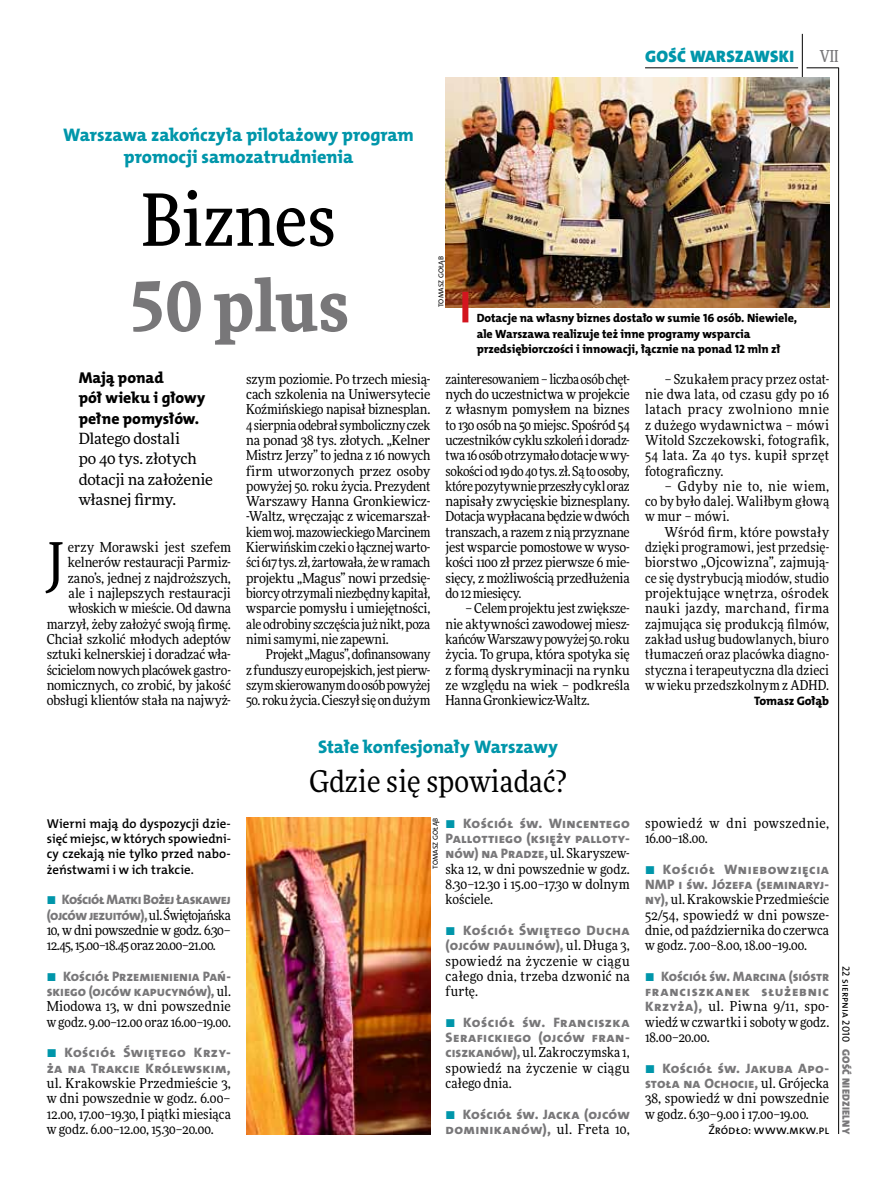
<style>
.page{position:relative;width:893px;height:1191px;background:#fff}
.page>*{position:absolute;margin:0;border:0;box-sizing:border-box;transform-origin:0 0}
.t1{font:500 72px "Freeday Narrow";color:#000}
.t2{font:900 72px "Freeday Narrow";color:#787779}
.t3{font:55.95px "Freeday Narrow News";color:#000}
.t4{font:30px "Freeday Narrow News";letter-spacing:.01em;color:#000}
.t5{font:18.3px/21.6px "The Mix HP8 Ex Bld";letter-spacing:-.005em;color:#0096aa;text-align:center}
.t6{font:16.65px "The Mix HP9 Blk";letter-spacing:.02em;color:#0096aa}
.t7{font:500 16.5px "Freeday Narrow";color:#787779;scale:.9 1}
.t8{font:15.75px/20.4px "The Mix HP8 Ex Bld";letter-spacing:-.005em;color:#000}
.t9{font:15.45px/20.4px "Freeday News";letter-spacing:-.01em;color:#000}
.t10{font:13.65px/15.3px "Freeday Narrow News";color:#000;text-align:justify}
.t11{font:13.65px/15.3px "The Mix HP8 Ex Bld";letter-spacing:.015em;color:#787779}
.t12{font:13.65px/15.3px "Freeday Narrow News";letter-spacing:-.025em;color:#000}
.t13{font:13.65px/15.3px "The Mix HP8 Ex Bld";letter-spacing:-.025em;color:#787779}
.t14{font:13.65px/15.3px "The Mix HP8 Ex Bld";letter-spacing:.05em;color:#787779}
.t15{font:13.65px/15.3px "The Mix HP8 Ex Bld";letter-spacing:.04em;color:#787779}
.t16{font:13.65px/15.3px "Freeday Narrow News";letter-spacing:.04em;color:#000}
.t17{font:12.9px/15.3px "The Mix HP6 Se Bld";color:#000;text-align:justify}
.t18{font:12.3px "The Mix HP5 Plain";color:#000}
.t19{font:12.3px "The Mix HP8 Ex Bld";letter-spacing:-.01em;color:#000}
.t20{font:12px/15.3px "The Mix HP8 Ex Bld";letter-spacing:-.005em;color:#000}
.t21{font:10.5px "The Mix HP9 Blk";letter-spacing:.025em;color:#787779}
.t22{font:10.5px "The Mix HP5 Plain";color:#000}
.t23{font:7.2px "The Mix HP5 Plain";letter-spacing:.01em;color:#000}
.s1{font-family:"Freeday Narrow News";color:#0096aa}
.s2{font-family:"Freeday Narrow News";color:#000}
.s3{font-family:"The Mix HP8 Ex Bld";color:#787779}
</style>
<div class="page">
<hr style="left:806px;top:68px;width:33px;height:1px;background:#000">
<hr style="left:645px;top:68px;width:153px;height:1px;background:#000">
<hr style="left:838px;top:68px;width:1px;height:1066px;background:#000">
<hr style="left:802px;top:34px;width:1px;height:43px;background:#000">
<img style="left:446px;top:77px;width:383px;height:230px">
<div style="left:462px;top:292px;width:6px;height:30px;background:#d3151f"></div>
<img style="left:246px;top:817px;width:184px;height:317px">
<p class="t6" style="left:645px;top:46px;width:150px">GOŚĆ WARSZAWSKI</p>
<p class="t7" style="left:820px;top:46px;width:22px">VII</p>
<h3 class="t5" style="left:63px;top:124px;width:352px">Warszawa zakończyła pilotażowy program promocji samozatrudnienia</h3>
<h1 class="t1" style="left:141px;top:175px;width:196px">Biznes</h1>
<h1 class="t2" style="left:129px;top:258px;width:221px">50 plus</h1>
<p class="t8" style="left:79px;top:367px;width:128px">Mają ponad<br>pół wieku i głowy pełne pomysłów.</p>
<p class="t9" style="left:79px;top:428px;width:136px">Dlatego dostali<br>po 40 tys. złotych dotacji na założenie własnej firmy.</p>
<p class="t10" style="left:47px;top:539px;width:186px;text-align:right">erzy Morawski jest szefem kelnerów restauracji Parmiz&shy;zano’s, jednej z najdroższych,<br>ale i najlepszych restauracji włoskich w mieście. Od dawna marzył, żeby założyć swoją firmę.<br>Chciał szkolić młodych adeptów sztuki kelnerskiej i doradzać wła&shy;ścicielom nowych placówek gastro&shy;nomicznych, co zrobić, by jakość obsługi klientów stała na najwyż-</p>
<h2 class="t3" style="left:47px;top:528px;width:19px">J</h2>
<p class="t10" style="left:246px;top:371px;width:186px">szym poziomie. Po trzech miesią&shy;cach szkolenia na Uniwersytecie Koźmińskiego napisał biznesplan.<br>4 sierpnia odebrał symboliczny czek na ponad 38 tys. złotych. „Kelner Mistrz Jerzy” to jedna z 16 nowych firm utworzonych przez osoby powyżej 50. roku życia. Prezydent Warszawy Hanna Gronkiewicz--Waltz, wręczając z wicemarszał&shy;kiem woj. mazowieckiego Marcinem Kierwińskim czeki o łącznej warto&shy;ści 617 tys. zł, żartowała, że w ramach projektu „Magus” nowi przedsię&shy;biorcy otrzymali niezbędny kapitał, wsparcie pomysłu i umiejętności, ale odrobiny szczęścia już nikt, poza nimi samymi, nie zapewni.</p>
<p class="t10" style="left:246px;top:646px;width:186px;text-indent:20px">Projekt „Magus”, dofinansowany z funduszy europejskich, jest pierw&shy;szym skierowanym do osób powyżej</p>
<p class="t12" style="left:246px;top:692px;width:186px">50. roku życia. Cieszył się on dużym</p>
<p class="t23" style="left:436px;top:307px;width:53px;rotate:-90deg">Tomasz Gołąb</p>
<p class="t20" style="left:477px;top:311px;width:322px">Dotacje na własny biznes dostało w sumie 16 osób. Niewiele, ale Warszawa realizuje też inne programy wsparcia przedsiębiorczości i innowacji, łącznie na ponad 12 mln zł</p>
<p class="t10" style="left:446px;top:371px;width:186px">zainteresowaniem – liczba osób chęt&shy;nych do uczestnictwa w projekcie z własnym pomysłem na biznes to 130 osób na 50 miejsc. Spośród 54 uczestników cyklu szkoleń i doradz&shy;twa 16 osób otrzymało dotacje w wy&shy;sokości od 19 do 40 tys. zł. Są to osoby, które pozytywnie przeszły cykl oraz napisały zwycięskie biznesplany.<br>Dotacja wypłacana będzie w dwóch transzach, a razem z nią przyznane jest wsparcie pomostowe w wyso&shy;kości 1100 zł przez pierwsze 6 mie&shy;sięcy, z możliwością przedłużenia do 12 miesięcy.</p>
<p class="t10" style="left:446px;top:600px;width:186px;text-indent:20px">– Celem projektu jest zwiększe&shy;nie aktywności zawodowej miesz&shy;kańców Warszawy powyżej 50. roku życia. To grupa, która spotyka się z formą dyskryminacji na rynku ze względu na wiek – podkreśla Hanna Gronkiewicz-Waltz.</p>
<p class="t10" style="left:645px;top:371px;width:186px;text-indent:20px">– Szukałem pracy przez ostat&shy;nie dwa lata, od czasu gdy po 16 latach pracy zwolniono mnie z dużego wydawnictwa – mówi Witold Szczekowski, fotografik, 54 lata. Za 40 tys. kupił sprzęt fotograficzny.</p>
<p class="t10" style="left:645px;top:478px;width:186px;text-indent:20px">– Gdyby nie to, nie wiem, co by było dalej. Waliłbym głową w mur – mówi.</p>
<p class="t10" style="left:645px;top:524px;width:186px;text-indent:20px">Wśród firm, które powstały dzięki programowi, jest przedsię&shy;biorstwo „Ojcowizna”, zajmują&shy;ce się dystrybucją miodów, studio projektujące wnętrza, ośrodek nauki jazdy, marchand, firma zajmująca się produkcją filmów, zakład usług budowlanych, biuro tłumaczeń oraz placówka diagno&shy;styczna i terapeutyczna dla dzieci w wieku przedszkolnym z ADHD.</p>
<p class="t19" style="left:754px;top:693px;width:77px">Tomasz Gołąb</p>
<p class="t17" style="left:47px;top:816px;width:186px">Wierni mają do dyspozycji dzie&shy;sięć miejsc, w których spowiedni&shy;cy czekają nie tylko przed nabo&shy;żeństwami i w ich trakcie.</p>
<p class="t13" style="left:47px;top:892px;width:186px"><span class="s1">•</span> Kościół Matki Bożej Łaskawej (ojców jezuitów), <span class="s2">ul. Świętojańska</span></p>
<p class="t12" style="left:47px;top:922px;width:186px">10, w dni powszednie w godz. 6.30–<br>12.45, 15.00–18.45 oraz 20.00–21.00.</p>
<p class="t11" style="left:47px;top:968px;width:186px"><span class="s1">•</span> Kościół Przemienienia Pań&shy;skiego (ojców kapucynów), <span class="s2">ul.</span></p>
<p class="t10" style="left:47px;top:998px;width:186px">Miodowa 13, w dni powszednie w godz. 9.00–12.00 oraz 16.00–19.00.</p>
<p class="t11" style="left:47px;top:1045px;width:186px"><span class="s1">•</span> Kościół Świętego Krzy&shy;ża na Trakcie Królewskim,</p>
<p class="t10" style="left:47px;top:1075px;width:186px">ul. Krakowskie Przedmieście 3, w dni powszednie w godz. 6.00– 12.00, 17.00–19.30, I piątki miesiąca w godz. 6.00–12.00, 15.30–20.00.</p>
<h3 class="t5" style="left:318px;top:736px;width:241px">Stałe konfesjonały Warszawy</h3>
<h3 class="t4" style="left:309px;top:763px;width:259px">Gdzie się spowiadać?</h3>
<p class="t11" style="left:446px;top:815px;width:186px;text-align:justify"><span class="s1">•</span> Kościół św. Wincentego Pallottiego (księży palloty&shy;nów) na Pradze, <span class="s2">ul. Skaryszew-</span></p>
<p class="t10" style="left:446px;top:861px;width:186px">ska 12, w dni powszednie w godz.<br>8.30–12.30 i 15.00–17.30 w dolnym kościele.</p>
<p class="t11" style="left:446px;top:922px;width:186px"><span class="s1">•</span> Kościół Świętego Ducha (ojców paulinów), <span class="s2">ul. Długa 3,</span></p>
<p class="t10" style="left:446px;top:953px;width:186px">spowiedź na życzenie w ciągu całego dnia, trzeba dzwonić na furtę.</p>
<p class="t15" style="left:446px;top:1014px;width:186px"><span class="s1">•</span> Kościół św. Franciszka<br>Serafickiego (ojców fran-</p>
<p class="t10" style="left:446px;top:1044px;width:186px"><span class="s3">ciszkanów),</span> ul. Zakroczymska 1, spowiedź na życzenie w ciągu całego dnia.</p>
<p class="t11" style="left:446px;top:1106px;width:186px"><span class="s1">•</span> Kościół św. Jacka (ojców dominikanów), <span class="s2">ul. Freta 10,</span></p>
<p class="t23" style="left:431px;top:868px;width:53px;rotate:-90deg">Tomasz Gołąb</p>
<p class="t16" style="left:645px;top:815px;width:186px">spowiedź w dni powszednie,<br>16.00–18.00.</p>
<p class="t11" style="left:645px;top:861px;width:186px"><span class="s1">•</span> Kościół Wniebowzięcia<br>NMP i św. Józefa (seminaryj-</p>
<p class="t10" style="left:645px;top:891px;width:186px"><span class="s3">ny),</span> ul. Krakowskie Przedmieście 52/54, spowiedź w dni powsze&shy;dnie, od października do czerwca w godz. 7.00–8.00, 18.00–19.00.</p>
<p class="t14" style="left:645px;top:968px;width:186px"><span class="s1">•</span> Kościół św. Marcina (sióstr franciszkanek służebnic</p>
<p class="t10" style="left:645px;top:998px;width:186px"><span class="s3">Krzyża),</span> ul. Piwna 9/11, spo&shy;wiedź w czwartki i soboty w godz.<br>18.00–20.00.</p>
<p class="t11" style="left:645px;top:1060px;width:186px"><span class="s1">•</span> Kościół św. Jakuba Apo&shy;stoła na Ochocie, <span class="s2">ul. Grójecka</span></p>
<p class="t10" style="left:645px;top:1090px;width:186px">38, spowiedź w dni powszednie w godz. 6.30–9.00 i 17.00–19.00.</p>
<p class="t18" style="left:708px;top:1122px;width:122px">Źródło: www.mkw.pl</p>
<p class="t22" style="left:853px;top:966px;width:78px;rotate:90deg">22 sierpnia 2010</p>
<p class="t21" style="left:853px;top:1049px;width:86px;rotate:90deg">GOŚĆ NIEDZIELNY</p>
</div>
